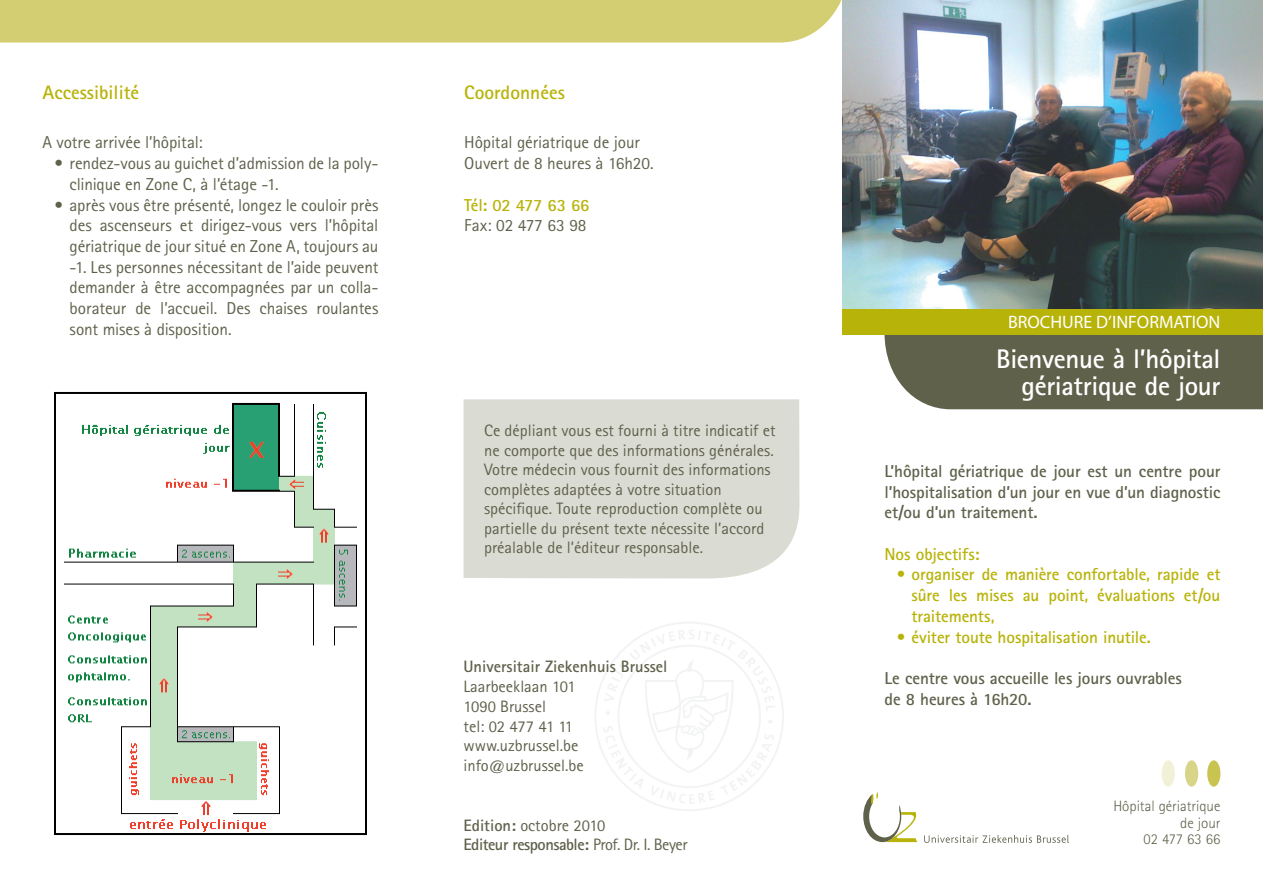
<style>
.page{position:relative;width:1263px;height:893px;background:#fff}
.page>*{position:absolute;margin:0;border:0;box-sizing:border-box;transform-origin:0 0}
.Titelskes{font:700 27px/27px "Rotis Sans Serif Std";letter-spacing:-.015em;color:#fff;text-align:right}
.TITEL{font:700 19.5px "Rotis Sans Serif Std";color:#b8b309}
.t1{font:18px "Myriad Pro";color:#fff}
.tekst{font:17.25px/20.7px "Rotis Sans Serif Std";letter-spacing:-.005em;color:#60614b}
.tekst-2{font:700 17.25px/20.7px "Rotis Sans Serif Std";letter-spacing:-.01em;color:#60614b;text-align:justify}
.tekst-3{font:700 17.25px/20.7px "Rotis Sans Serif Std";letter-spacing:-.01em;color:#b8b309;text-align:justify}
.broodtext_bold{font:16.5px/19.5px "Rotis Sans Serif Std";color:#60614b}
.broodtext_bold-2{font:700 16.5px "Rotis Sans Serif Std";letter-spacing:-.03em;color:#60614b}
.broodtext_bold-3{font:700 16.5px "Rotis Sans Serif Std";color:#60614b}
.Normaal{font:300 15px "Rotis Sans Serif Std";color:#60614b}
.s1{font-weight:700}
.s2{font-weight:400}
</style>
<div class="page">
<div style="left:463px;top:399px;width:336px;height:179px;background:#dadbd3"></div>
<img style="left:842px;top:0;width:421px;height:309px">
<svg style="left:595px;top:622px;width:189px;height:189px"></svg>
<svg style="left:924px;top:835px;width:145px;height:8px"></svg>
<svg style="left:863px;top:792px;width:54px;height:50px"></svg>
<div style="left:1207px;top:760px;width:13px;height:27px;background:#c9c352;border-radius:50%"></div>
<div style="left:1185px;top:760px;width:13px;height:27px;background:#d9d588;border-radius:50%"></div>
<div style="left:1161px;top:760px;width:14px;height:27px;background:#f1f1d7;border-radius:50%"></div>
<img style="left:54px;top:392px;width:313px;height:443px">
<div style="left:0;top:0;width:848px;height:43px;background:#d4ce73"></div>
<div style="left:884px;top:334px;width:379px;height:75px;background:#60614b"></div>
<div style="left:842px;top:309px;width:421px;height:25px;background:#b8b309"></div>
<p class="TITEL" style="left:43px;top:80px;width:98px">Accessibilité</p>
<p class="tekst" style="left:43px;top:132px;width:162px">A votre arrivée l’hôpital:</p>
<p class="tekst" style="left:70px;top:153px;width:310px;text-indent:-15px">• rendez-vous au guichet d’admission de la poly&shy;clinique en Zone C, à l’étage -1.</p>
<p class="tekst" style="left:70px;top:194px;width:310px;text-align:justify;text-indent:-15px">• après vous être présenté, longez le couloir près des ascenseurs et dirigez-vous vers l’hôpital gériatrique de jour situé en Zone A, toujours au -1. Les personnes nécessitant de l’aide peuvent demander à être accompagnées par un colla&shy;borateur de l’accueil. Des chaises roulantes sont mises à disposition.</p>
<p class="TITEL" style="left:464px;top:80px;width:102px">Coordonnées</p>
<p class="tekst" style="left:464px;top:132px;width:177px">Hôpital gériatrique de jour</p>
<p class="tekst" style="left:464px;top:153px;width:191px">Ouvert de 8 heures à 16h20.</p>
<p class="tekst-3" style="left:464px;top:194px;width:127px">Tél: 02 477 63 66</p>
<p class="tekst" style="left:464px;top:215px;width:124px">Fax: 02 477 63 98</p>
<p class="broodtext_bold" style="left:484px;top:421px;width:293px">Ce dépliant vous est fourni à titre indicatif et ne comporte que des informations générales.<br>Votre médecin vous fournit des informations complètes adaptées à votre situation spécifique. Toute reproduction complète ou partielle du présent texte nécessite l’accord préalable de l’éditeur responsable.</p>
<p class="broodtext_bold-3" style="left:463px;top:656px;width:206px">Universitair Ziekenhuis Brussel</p>
<p class="broodtext_bold" style="left:463px;top:677px;width:114px">Laarbeeklaan 101</p>
<p class="broodtext_bold" style="left:463px;top:696px;width:84px">1090 Brussel</p>
<p class="broodtext_bold" style="left:463px;top:716px;width:111px">tel: 02 477 41 11</p>
<p class="broodtext_bold" style="left:463px;top:736px;width:116px">www.uzbrussel.be</p>
<p class="broodtext_bold" style="left:463px;top:756px;width:122px">info@uzbrussel.be</p>
<p class="broodtext_bold" style="left:463px;top:815px;width:143px"><span class="s1">Edition:</span> octobre 2010</p>
<p class="broodtext_bold-2" style="left:463px;top:834px;width:226px">Editeur responsable: <span class="s2">Prof. Dr. I. Beyer</span></p>
<p class="t1" style="left:1008px;top:311px;width:214px">BROCHURE D’INFORMATION</p>
<p class="Titelskes" style="left:996px;top:344px;width:226px">Bienvenue à l’hôpital gériatrique de jour</p>
<p class="tekst-2" style="left:884px;top:460px;width:337px">L’hôpital gériatrique de jour est un centre pour l’hospitalisation d’un jour en vue d’un diagnostic et/ou d’un traitement.</p>
<p class="tekst-3" style="left:884px;top:543px;width:96px">Nos objectifs:</p>
<p class="tekst-3" style="left:911px;top:564px;width:310px;text-indent:-15px">• organiser de manière confortable, rapide et sûre les mises au point, évaluations et/ou traitements,</p>
<p class="tekst-3" style="left:896px;top:626px;width:256px">• éviter toute hospitalisation inutile.</p>
<p class="tekst-2" style="left:884px;top:667px;width:299px">Le centre vous accueille les jours ouvrables</p>
<p class="tekst-2" style="left:884px;top:688px;width:149px">de 8 heures à 16h20.</p>
<p class="Normaal" style="left:1113px;top:798px;width:109px">Hôpital gériatrique</p>
<p class="Normaal" style="left:1180px;top:814px;width:42px">de jour</p>
<p class="Normaal" style="left:1143px;top:831px;width:78px">02 477 63 66</p>
</div>
